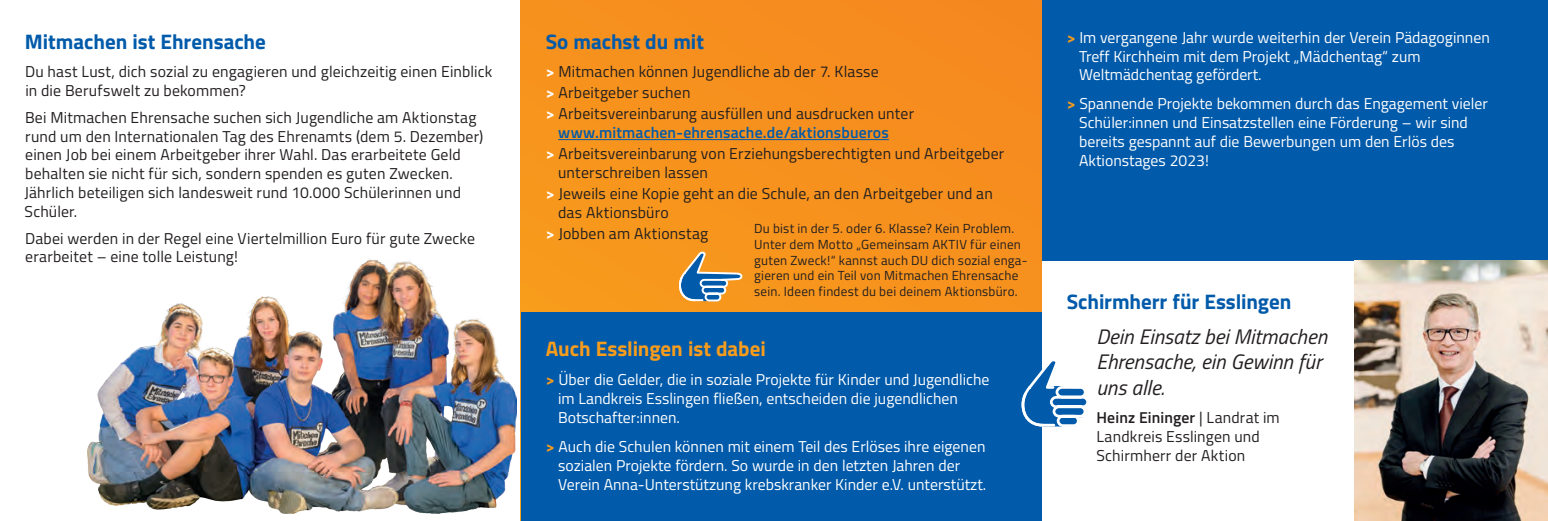
<style>
.page{position:relative;width:1548px;height:521px;background:#fff}
.page>*{position:absolute;margin:0;border:0;box-sizing:border-box;transform-origin:0 0}
.t1{font:700 21px "Titillium Web";color:#015aaa}
.t2{font:italic 21px/25.2px "Titillium Web";color:#231f20}
.t3{font:700 21px "Titillium Web";color:#f89c1c}
.t4{font:15.75px/18.9px "Titillium Web";letter-spacing:.01em;color:#231f20}
.t5{font:15.75px/18.9px "Titillium Web";color:#fff}
.t6{font:13.12px/15.8px "Titillium Web";letter-spacing:.02em;color:#231f20}
.s1{font-weight:700;color:#fff}
.s2{font-weight:600;color:#015aaa}
.s3{font-weight:700;color:#f89c1c}
.s4{font-weight:600}
</style>
<div class="page">
<div style="left:521px;top:0;width:521px;height:521px;background:#f6911e"></div>
<div style="left:521px;top:313px;width:521px;height:208px;background:#015aaa"></div>
<svg style="left:1021px;top:361px;width:66px;height:66px"></svg>
<hr style="left:558px;top:139px;width:331px;height:1px;background:#015aaa">
<svg style="left:679px;top:251px;width:64px;height:51px"></svg>
<img style="left:88px;top:259px;width:428px;height:254px">
<div style="left:1042px;top:0;width:506px;height:260px;background:#015aaa"></div>
<img style="left:1354px;top:260px;width:194px;height:261px">
<h1 class="t1" style="left:25px;top:25px;width:242px">Mitmachen ist Ehrensache</h1>
<p class="t4" style="left:25px;top:62px;width:469px">Du hast Lust, dich sozial zu engagieren und gleichzeitig einen Einblick in die Berufswelt zu bekommen?</p>
<p class="t4" style="left:24px;top:107px;width:460px">Bei Mitmachen Ehrensache suchen sich Jugendliche am Aktionstag rund um den Internationalen Tag des Ehrenamts (dem 5. Dezember) einen Job bei einem Arbeitgeber ihrer Wahl. Das erarbeitete Geld behalten sie nicht für sich, sondern spenden es guten Zwecken.<br>Jährlich beteiligen sich landesweit rund 10.000 Schülerinnen und Schüler.</p>
<p class="t4" style="left:25px;top:228px;width:451px">Dabei werden in der Regel eine Viertelmillion Euro für gute Zwecke erarbeitet – eine tolle Leistung!</p>
<h1 class="t1" style="left:546px;top:25px;width:160px">So machst du mit</h1>
<p class="t4" style="left:546px;top:61px;width:370px;line-height:20.8px"><span class="s1">&gt;</span> Mitmachen können Jugendliche ab der 7. Klasse<br><span class="s1">&gt;</span> Arbeitgeber suchen<br><span class="s1">&gt;</span> Arbeitsvereinbarung ausfüllen und ausdrucken unter</p>
<p class="t4" style="left:546px;top:121px;width:460px;line-height:20.8px;text-indent:12px"><span class="s2">www.mitmachen-ehrensache.de/aktionsbueros<br></span><span class="s1">&gt;</span> Arbeitsvereinbarung von Erziehungsberechtigten und Arbeitgeber</p>
<p class="t4" style="left:546px;top:161px;width:449px;line-height:20.8px;text-indent:12px">unterschreiben lassen<br><span class="s1">&gt;</span> Jeweils eine Kopie geht an die Schule, an den Arbeitgeber und an</p>
<p class="t4" style="left:546px;top:201px;width:164px;line-height:20.8px;text-indent:12px">das Aktionsbüro<br><span class="s1">&gt;</span> Jobben am Aktionstag</p>
<p class="t6" style="left:754px;top:220px;width:275px">Du bist in der 5. oder 6. Klasse? Kein Problem.<br>Unter dem Motto „Gemeinsam AKTIV für einen guten Zweck!“ kannst auch DU dich sozial enga&shy;gieren und ein Teil von Mitmachen Ehrensache sein. Ideen findest du bei deinem Aktionsbüro.</p>
<h1 class="t3" style="left:546px;top:333px;width:222px">Auch Esslingen ist dabei</h1>
<p class="t5" style="left:558px;top:369px;width:433px;text-indent:-12px"><span class="s3">&gt;</span> Über die Gelder, die in soziale Projekte für Kinder und Jugendliche im Landkreis Esslingen fließen, entscheiden die jugendlichen<br>Botschafter:innen.</p>
<p class="t5" style="left:558px;top:436px;width:430px;text-indent:-12px"><span class="s3">&gt;</span> Auch die Schulen können mit einem Teil des Erlöses ihre eigenen sozialen Projekte fördern. So wurde in den letzten Jahren der<br>Verein Anna-Unterstützung krebskranker Kinder e.V. unterstützt.</p>
<p class="t5" style="left:1079px;top:27px;width:412px;text-indent:-12px"><span class="s3">&gt;</span> Im vergangene Jahr wurde weiterhin der Verein Pädagoginnen<br>Treff Kirchheim mit dem Projekt „Mädchentag“ zum<br>Weltmädchentag gefördert.</p>
<p class="t5" style="left:1079px;top:94px;width:410px;text-indent:-12px"><span class="s3">&gt;</span> Spannende Projekte bekommen durch das Engagement vieler Schüler:innen und Einsatzstellen eine Förderung – wir sind bereits gespannt auf die Bewerbungen um den Erlös des Aktionstages 2023!</p>
<h1 class="t1" style="left:1067px;top:286px;width:226px">Schirmherr für Esslingen</h1>
<h1 class="t2" style="left:1096px;top:323px;width:232px">Dein Einsatz bei Mitmachen<br>Ehrensache, ein Gewinn für uns alle.</h1>
<p class="t4" style="left:1096px;top:408px;width:185px"><span class="s4">Heinz Eininger</span> | Landrat im<br>Landkreis Esslingen und<br>Schirmherr der Aktion</p>
</div>
